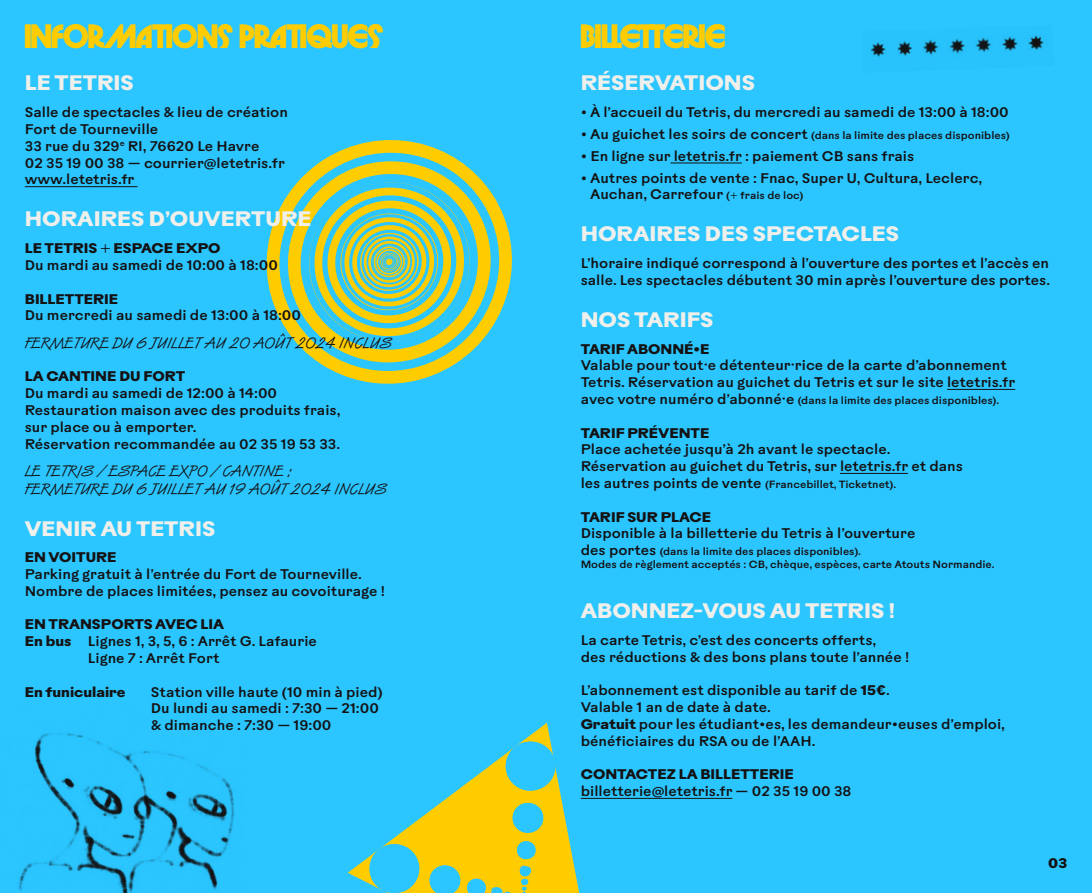
<style>
.page{position:relative;width:1092px;height:893px;background:#fff}
.page>*{position:absolute;margin:0;border:0;box-sizing:border-box;transform-origin:0 0}
.t1{font:700 31.5px "Herbus";color:#fc0}
.t2{font:700 21px "Rauschen B";color:#efefeb}
.t3{font:15.75px/17.5px "Van Dijk Std";color:#141213}
.t4{font:500 14px/16.8px "Rauschen B";color:#141213}
.t5{font:700 14px "Rauschen B";color:#141213}
.t6{font:500 10.5px "Rauschen B";color:#141213}
.s1{font-weight:700}
.s2{font-size:14px}
.s3{font-size:10.5px}
</style>
<div class="page">
<div style="left:0;top:0;width:1091px;height:893px;background:#2bc5ff"></div>
<hr style="left:670px;top:163px;width:71px;height:1px;background:#141213">
<hr style="left:947px;top:389px;width:68px;height:1px;background:#141213">
<hr style="left:840px;top:473px;width:68px;height:1px;background:#141213">
<hr style="left:580px;top:798px;width:152px;height:1px;background:#141213">
<img style="left:870px;top:35px;width:174px;height:22px">
<svg style="left:266px;top:140px;width:246px;height:244px"></svg>
<svg style="left:269px;top:142px;width:240px;height:239px"></svg>
<svg style="left:293px;top:165px;width:192px;height:192px"></svg>
<img style="left:19px;top:733px;width:215px;height:160px">
<hr style="left:25px;top:186px;width:112px;height:1px;background:#141213">
<svg style="left:348px;top:723px;width:284px;height:170px"></svg>
<p class="t1" style="left:25px;top:14px;width:359px">INFORMATIONS PRATIQUES</p>
<p class="t2" style="left:25px;top:68px;width:111px">LE TETRIS</p>
<p class="t4" style="left:25px;top:103px;width:265px">Salle de spectacles &amp; lieu de création</p>
<p class="t4" style="left:25px;top:120px;width:135px">Fort de Tourneville</p>
<p class="t4" style="left:25px;top:137px;width:236px">33 rue du 329<sup>e</sup> RI, 76620 Le Havre</p>
<p class="t4" style="left:25px;top:154px;width:261px">02 35 19 00 38 — courrier@letetris.fr</p>
<p class="t4" style="left:25px;top:170px;width:111px">www.letetris.fr</p>
<p class="t2" style="left:25px;top:204px;width:288px">HORAIRES D’OUVERTURE</p>
<p class="t5" style="left:25px;top:238px;width:197px">LE TETRIS + ESPACE EXPO</p>
<p class="t4" style="left:25px;top:256px;width:254px">Du mardi au samedi de 10:00 à 18:00</p>
<p class="t5" style="left:25px;top:288px;width:95px">BILLETTERIE</p>
<p class="t4" style="left:25px;top:306px;width:278px">Du mercredi au samedi de 13:00 à 18:00</p>
<p class="t3" style="left:25px;top:334px;width:368px">FERMETURE DU 6 JUILLET AU 20 AOÛT 2024 INCLUS</p>
<p class="t5" style="left:25px;top:366px;width:162px">LA CANTINE DU FORT</p>
<p class="t4" style="left:25px;top:384px;width:254px">Du mardi au samedi de 12:00 à 14:00</p>
<p class="t4" style="left:25px;top:401px;width:317px">Restauration maison avec des produits frais,</p>
<p class="t4" style="left:25px;top:418px;width:173px">sur place ou à emporter.</p>
<p class="t4" style="left:25px;top:435px;width:317px">Réservation recommandée au 02 35 19 53 33.</p>
<p class="t3" style="left:25px;top:462px;width:364px">LE TETRIS / ESPACE EXPO / CANTINE :<br>FERMETURE DU 6 JUILLET AU 19 AOÛT 2024 INCLUS</p>
<p class="t2" style="left:25px;top:513px;width:192px">VENIR AU TETRIS</p>
<p class="t5" style="left:25px;top:547px;width:93px">EN VOITURE</p>
<p class="t4" style="left:25px;top:565px;width:338px">Parking gratuit à l’entrée du Fort de Tourneville.</p>
<p class="t4" style="left:25px;top:582px;width:361px">Nombre de places limitées, pensez au covoiturage !</p>
<p class="t5" style="left:25px;top:614px;width:201px">EN TRANSPORTS AVEC LIA</p>
<p class="t4" style="left:88px;top:632px;width:230px;text-indent:-63px"><span class="s1">En bus</span> Lignes 1, 3, 5, 6 : Arrêt G. Lafaurie<br>Ligne 7 : Arrêt Fort</p>
<p class="t5" style="left:25px;top:681px;width:102px">En funiculaire</p>
<p class="t4" style="left:151px;top:683px;width:233px">Station ville haute (10 min à pied)<br>Du lundi au samedi : 7:30 — 21:00 &amp; dimanche : 7:30 — 19:00</p>
<p class="t1" style="left:580px;top:14px;width:146px">BILLETTERIE</p>
<p class="t2" style="left:580px;top:68px;width:176px">RÉSERVATIONS</p>
<p class="t4" style="left:580px;top:103px;width:429px">• À l’accueil du Tetris, du mercredi au samedi de 13:00 à 18:00</p>
<p class="t6" style="left:580px;top:128px;width:430px"><span class="s2">• Au guichet les soirs de concert</span> (dans la limite des places disponibles)</p>
<p class="t4" style="left:580px;top:147px;width:335px">• En ligne sur letetris.fr : paiement CB sans frais</p>
<p class="t4" style="left:590px;top:168px;width:394px;text-indent:-9px">• Autres points de vente : Fnac, Super U, Cultura, Leclerc,<br>Auchan, Carrefour <span class="s3">(+ frais de loc)</span></p>
<p class="t2" style="left:580px;top:219px;width:320px">HORAIRES DES SPECTACLES</p>
<p class="t4" style="left:580px;top:254px;width:471px">L’horaire indiqué correspond à l’ouverture des portes et l’accès en salle. Les spectacles débutent 30 min après l’ouverture des portes.</p>
<p class="t2" style="left:580px;top:304px;width:134px">NOS TARIFS</p>
<p class="t5" style="left:580px;top:338px;width:130px">TARIF ABONNÉ•E</p>
<p class="t4" style="left:580px;top:356px;width:436px">Valable pour tout·e détenteur·rice de la carte d’abonnement<br>Tetris. Réservation au guichet du Tetris et sur le site letetris.fr</p>
<p class="t6" style="left:580px;top:393px;width:420px"><span class="s2">avec votre numéro d’abonné·e</span> (dans la limite des places disponibles).</p>
<p class="t5" style="left:580px;top:422px;width:130px">TARIF PRÉVENTE</p>
<p class="t4" style="left:580px;top:440px;width:384px">Place achetée jusqu’à 2h avant le spectacle.<br>Réservation au guichet du Tetris, sur letetris.fr et dans</p>
<p class="t6" style="left:580px;top:477px;width:317px"><span class="s2">les autres points de vente</span> (Francebillet, Ticketnet).</p>
<p class="t5" style="left:580px;top:506px;width:132px">TARIF SUR PLACE</p>
<p class="t4" style="left:580px;top:524px;width:336px">Disponible à la billetterie du Tetris à l’ouverture</p>
<p class="t6" style="left:580px;top:544px;width:282px"><span class="s2">des portes</span> (dans la limite des places disponibles).</p>
<p class="t6" style="left:580px;top:557px;width:415px">Modes de règlement acceptés : CB, chèque, espèces, carte Atouts Normandie.</p>
<p class="t2" style="left:580px;top:595px;width:316px">ABONNEZ-VOUS AU TETRIS !</p>
<p class="t4" style="left:580px;top:631px;width:330px">La carte Tetris, c’est des concerts offerts,<br>des réductions &amp; des bons plans toute l’année !</p>
<p class="t4" style="left:580px;top:681px;width:310px">L’abonnement est disponible au tarif de <span class="s1">15€</span>.</p>
<p class="t4" style="left:580px;top:698px;width:192px">Valable 1 an de date à date.</p>
<p class="t4" style="left:580px;top:715px;width:426px"><span class="s1">Gratuit</span> pour les étudiant•es, les demandeur•euses d’emploi, bénéficiaires du RSA ou de l’AAH.</p>
<p class="t5" style="left:580px;top:764px;width:214px">CONTACTEZ LA BILLETTERIE</p>
<p class="t4" style="left:580px;top:782px;width:272px">billetterie@letetris.fr — 02 35 19 00 38</p>
<p class="t5" style="left:1048px;top:853px;width:20px">03</p>
</div>
